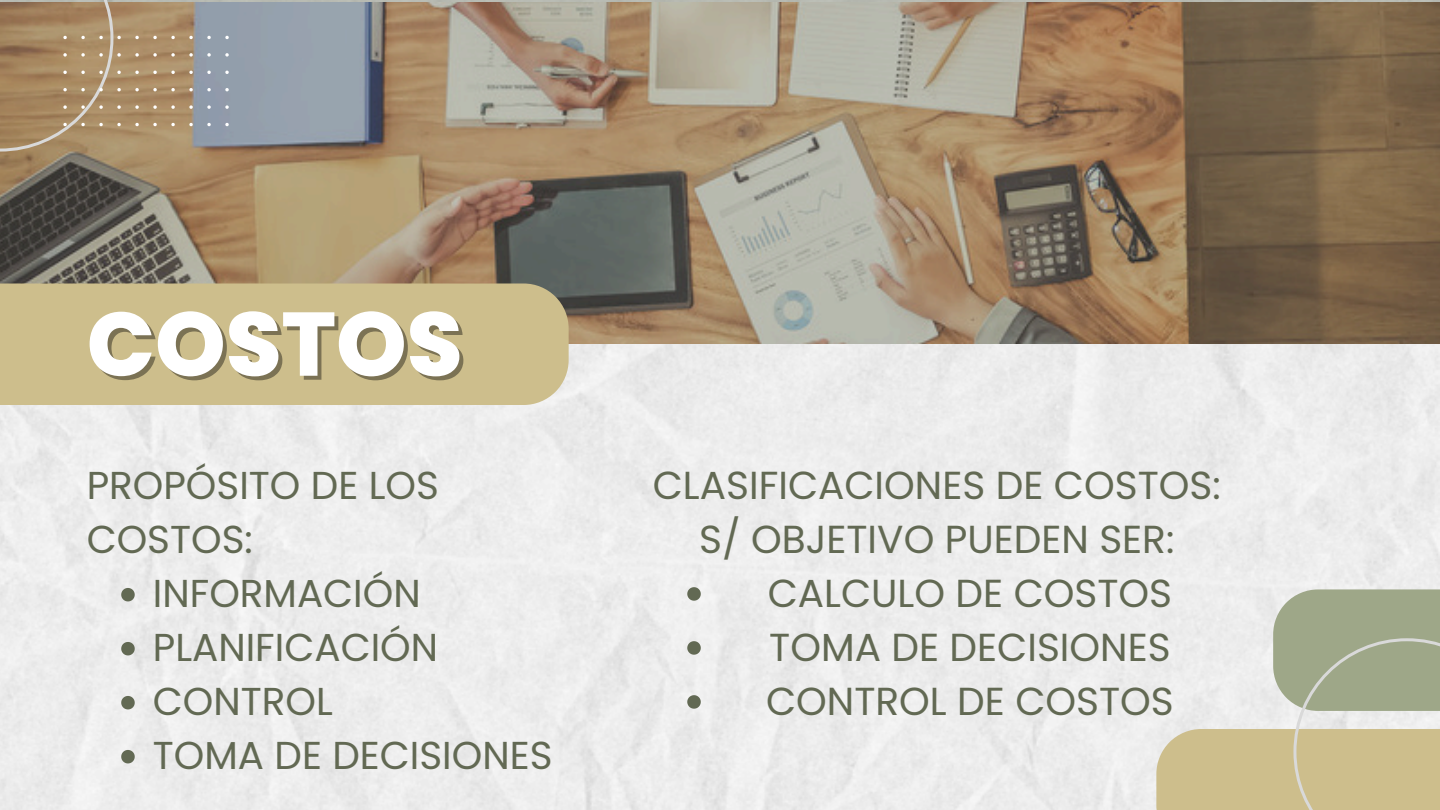
<style>
.page{position:relative;width:1440px;height:810px;background:#fff}
.page>*{position:absolute;margin:0;border:0;box-sizing:border-box;transform-origin:0 0}
.t1{font:800 90px "Poppins";color:#fff}
.t2{font:39.1px/54px "Poppins";color:#626953;text-align:center}
.t3{font:38.9px/54px "Poppins";color:#626953}
</style>
<div class="page">
<svg style="left:0;top:0;width:1440px;height:344px"></svg>
<div style="left:1273px;top:589px;width:167px;height:122px;background:#9ea788"></div>
<div style="left:1156px;top:729px;width:284px;height:81px;background:#cdbe8c"></div>
<div style="left:0;top:284px;width:569px;height:121px;background:#cdbe8c"></div>
<svg style="left:0;top:0;width:229px;height:152px"></svg>
<svg style="left:1293px;top:638px;width:147px;height:172px"></svg>
<svg style="left:121px;top:588px;width:14px;height:13px"></svg>
<svg style="left:121px;top:642px;width:14px;height:13px"></svg>
<svg style="left:121px;top:696px;width:14px;height:13px"></svg>
<svg style="left:121px;top:750px;width:14px;height:13px"></svg>
<svg style="left:687px;top:587px;width:14px;height:14px"></svg>
<svg style="left:687px;top:641px;width:14px;height:14px"></svg>
<svg style="left:687px;top:695px;width:14px;height:14px"></svg>
<p class="t1" style="left:87px;top:281px;width:377px">COSTOS</p>
<p class="t3" style="left:87px;top:459px;width:354px">PROPÓSITO DE LOS<br>COSTOS:</p>
<h1 class="t3" style="left:153px;top:567px;width:269px">INFORMACIÓN</h1>
<h2 class="t3" style="left:153px;top:621px;width:287px">PLANIFICACIÓN</h2>
<p class="t3" style="left:153px;top:675px;width:182px">CONTROL</p>
<p class="t3" style="left:153px;top:729px;width:401px">TOMA DE DECISIONES</p>
<p class="t2" style="left:653px;top:459px;width:569px">CLASIFICACIONES DE COSTOS:<br>S/ OBJETIVO PUEDEN SER:</p>
<p class="t2" style="left:768px;top:567px;width:406px">CALCULO DE COSTOS</p>
<h2 class="t2" style="left:769px;top:621px;width:403px">TOMA DE DECISIONES</h2>
<p class="t2" style="left:766px;top:675px;width:409px">CONTROL DE COSTOS</p>
</div>
